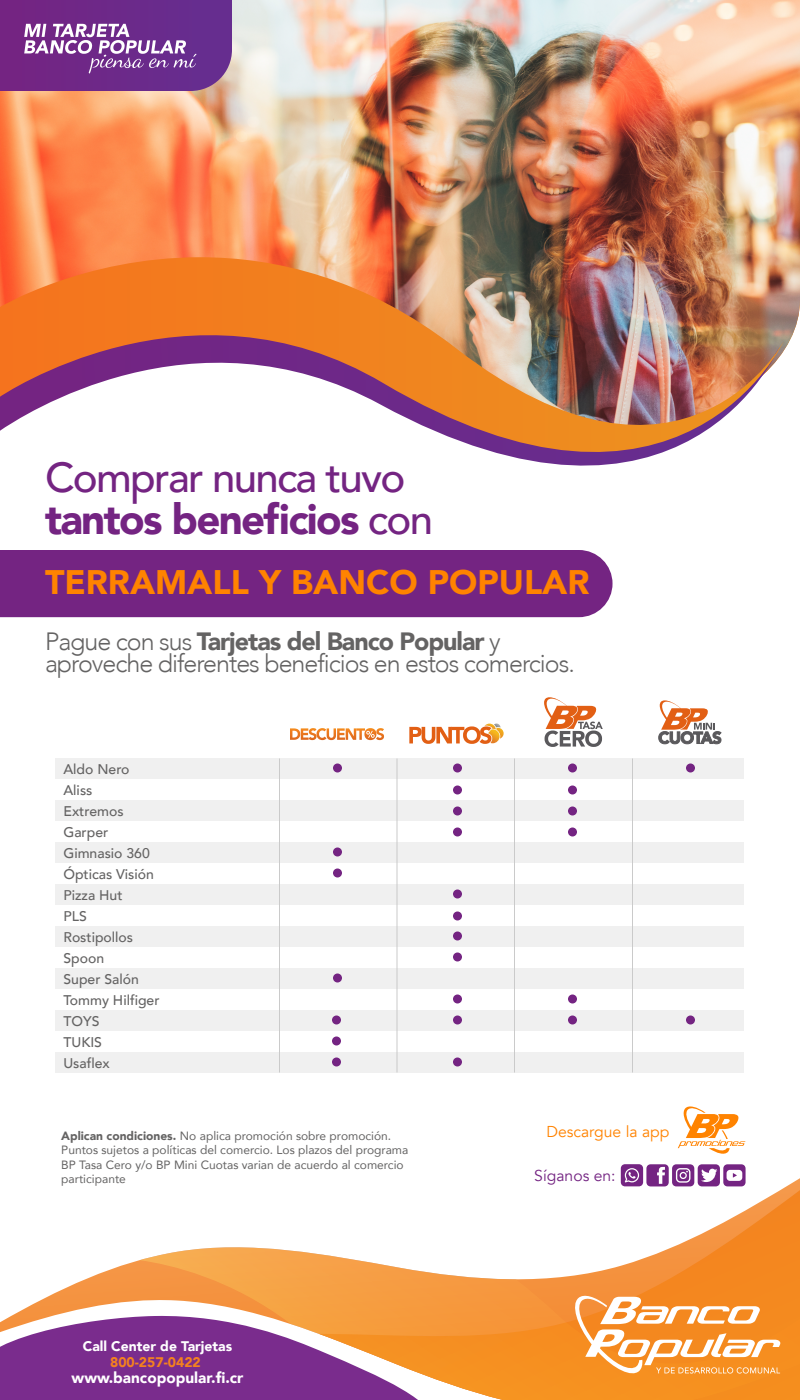
<style>
.page{position:relative;width:800px;height:1400px;background:#fff}
.page>*{position:absolute;margin:0;border:0;box-sizing:border-box;transform-origin:0 0}
.t1{font:500 42px/42px "Avenir";letter-spacing:-.04em;color:#742482}
.t2{font:900 34px "Avenir";color:#ff8300}
.t3{font:300 25px/22px "Avenir";letter-spacing:-.04em;color:#646363}
.t4{font:15.7px "Avenir";color:#ff8300}
.t5{font:15.7px "Avenir";color:#742482}
.t6{font:900 15.3px "Avenir";color:#fff}
.t7{font:500 14px/21px "Avenir";color:#646363}
.t8{font:900 13.9px "Avenir";color:#fff}
.t9{font:900 13.9px "Avenir";color:#f38120}
.t10{font:12px/14.4px "Avenir";color:#646363}
.s1{font-weight:900}
</style>
<div class="page">
<div style="left:56px;top:758px;width:688px;height:20px;background:#f0f0f0"></div>
<div style="left:56px;top:800px;width:688px;height:20px;background:#f0f0f0"></div>
<div style="left:56px;top:842px;width:688px;height:20px;background:#f0f0f0"></div>
<div style="left:56px;top:884px;width:688px;height:20px;background:#f0f0f0"></div>
<div style="left:56px;top:926px;width:688px;height:20px;background:#f0f0f0"></div>
<div style="left:56px;top:968px;width:688px;height:20px;background:#f0f0f0"></div>
<div style="left:56px;top:1010px;width:688px;height:20px;background:#f0f0f0"></div>
<div style="left:56px;top:1052px;width:688px;height:20px;background:#f0f0f0"></div>
<hr style="left:279px;top:759px;width:1px;height:314px;background:#cacaca">
<hr style="left:397px;top:759px;width:1px;height:314px;background:#cacaca">
<hr style="left:514px;top:759px;width:1px;height:314px;background:#cacaca">
<hr style="left:632px;top:759px;width:1px;height:314px;background:#cacaca">
<img style="left:0;top:0;width:800px;height:350px">
<img style="left:0;top:257px;width:784px;height:209px">
<svg style="left:15px;top:1178px;width:785px;height:136px"></svg>
<svg style="left:319px;top:1190px;width:481px;height:57px"></svg>
<svg style="left:140px;top:1247px;width:660px;height:153px"></svg>
<svg style="left:0;top:1314px;width:440px;height:86px;background:#a15c8e"></svg>
<svg style="left:571px;top:1293px;width:209px;height:85px"></svg>
<svg style="left:678px;top:1106px;width:68px;height:48px"></svg>
<svg style="left:621px;top:1164px;width:125px;height:22px"></svg>
<svg style="left:409px;top:724px;width:95px;height:20px"></svg>
<svg style="left:290px;top:728px;width:94px;height:12px"></svg>
<svg style="left:544px;top:697px;width:59px;height:50px"></svg>
<svg style="left:658px;top:700px;width:64px;height:45px"></svg>
<div style="left:453px;top:764px;width:9px;height:8px;background:#742482;border-radius:50%"></div>
<div style="left:568px;top:764px;width:9px;height:8px;background:#742482;border-radius:50%"></div>
<div style="left:453px;top:786px;width:9px;height:8px;background:#742482;border-radius:50%"></div>
<div style="left:568px;top:786px;width:9px;height:8px;background:#742482;border-radius:50%"></div>
<div style="left:453px;top:828px;width:9px;height:8px;background:#742482;border-radius:50%"></div>
<div style="left:568px;top:828px;width:9px;height:8px;background:#742482;border-radius:50%"></div>
<div style="left:333px;top:848px;width:9px;height:8px;background:#742482;border-radius:50%"></div>
<div style="left:333px;top:764px;width:9px;height:8px;background:#742482;border-radius:50%"></div>
<div style="left:686px;top:764px;width:9px;height:8px;background:#742482;border-radius:50%"></div>
<div style="left:333px;top:868px;width:9px;height:10px;background:#742482;border-radius:50%"></div>
<div style="left:453px;top:890px;width:9px;height:8px;background:#742482;border-radius:50%"></div>
<div style="left:453px;top:912px;width:9px;height:8px;background:#742482;border-radius:50%"></div>
<div style="left:332px;top:1016px;width:9px;height:8px;background:#742482;border-radius:50%"></div>
<div style="left:453px;top:1016px;width:9px;height:8px;background:#742482;border-radius:50%"></div>
<div style="left:453px;top:1058px;width:9px;height:8px;background:#742482;border-radius:50%"></div>
<div style="left:568px;top:1016px;width:9px;height:8px;background:#742482;border-radius:50%"></div>
<div style="left:686px;top:1016px;width:9px;height:8px;background:#742482;border-radius:50%"></div>
<div style="left:453px;top:806px;width:9px;height:10px;background:#742482;border-radius:50%"></div>
<div style="left:568px;top:806px;width:9px;height:10px;background:#742482;border-radius:50%"></div>
<div style="left:453px;top:932px;width:9px;height:8px;background:#742482;border-radius:50%"></div>
<div style="left:453px;top:952px;width:9px;height:10px;background:#742482;border-radius:50%"></div>
<div style="left:333px;top:974px;width:9px;height:8px;background:#742482;border-radius:50%"></div>
<div style="left:453px;top:994px;width:9px;height:10px;background:#742482;border-radius:50%"></div>
<div style="left:568px;top:994px;width:9px;height:10px;background:#742482;border-radius:50%"></div>
<div style="left:332px;top:1036px;width:9px;height:10px;background:#742482;border-radius:50%"></div>
<div style="left:332px;top:1058px;width:9px;height:8px;background:#742482;border-radius:50%"></div>
<svg style="left:0;top:0;width:232px;height:91px;background:#7c3f94"></svg>
<div style="left:0;top:550px;width:613px;height:67px;background:#742482"></div>
<h1 class="t1" style="left:45px;top:454px;width:390px">Comprar nunca tuvo <span class="s1">tantos beneficios</span> con</h1>
<h2 class="t2" style="left:45px;top:553px;width:546px">TERRAMALL Y BANCO POPULAR</h2>
<h3 class="t3" style="left:45px;top:631px;width:531px">Pague con sus <span class="s1">Tarjetas del Banco Popular</span> y aproveche diferentes beneficios en estos comercios.</h3>
<p class="t7" style="left:63px;top:758px;width:98px">Aldo Nero<br>Aliss<br>Extremos<br>Garper<br>Gimnasio 360<br>Ópticas Visión<br>Pizza Hut<br>PLS<br>Rostipollos<br>Spoon<br>Super Salón<br>Tommy Hilfiger<br>TOYS<br>TUKIS<br>Usaflex</p>
<p class="t10" style="left:61px;top:1128px;width:349px"><span class="s1">Aplican condiciones.</span> No aplica promoción sobre promoción.<br>Puntos sujetos a políticas del comercio. Los plazos del programa BP Tasa Cero y/o BP Mini Cuotas varian de acuerdo al comercio participante</p>
<p class="t8" style="left:83px;top:1334px;width:151px">Call Center de Tarjetas</p>
<p class="t9" style="left:110px;top:1351px;width:92px">800-257-0422</p>
<p class="t6" style="left:72px;top:1365px;width:173px">www.bancopopular.fi.cr</p>
<h3 class="t4" style="left:546px;top:1123px;width:124px">Descargue la app</h3>
<h3 class="t5" style="left:534px;top:1166px;width:83px">Síganos en:</h3>
</div>
